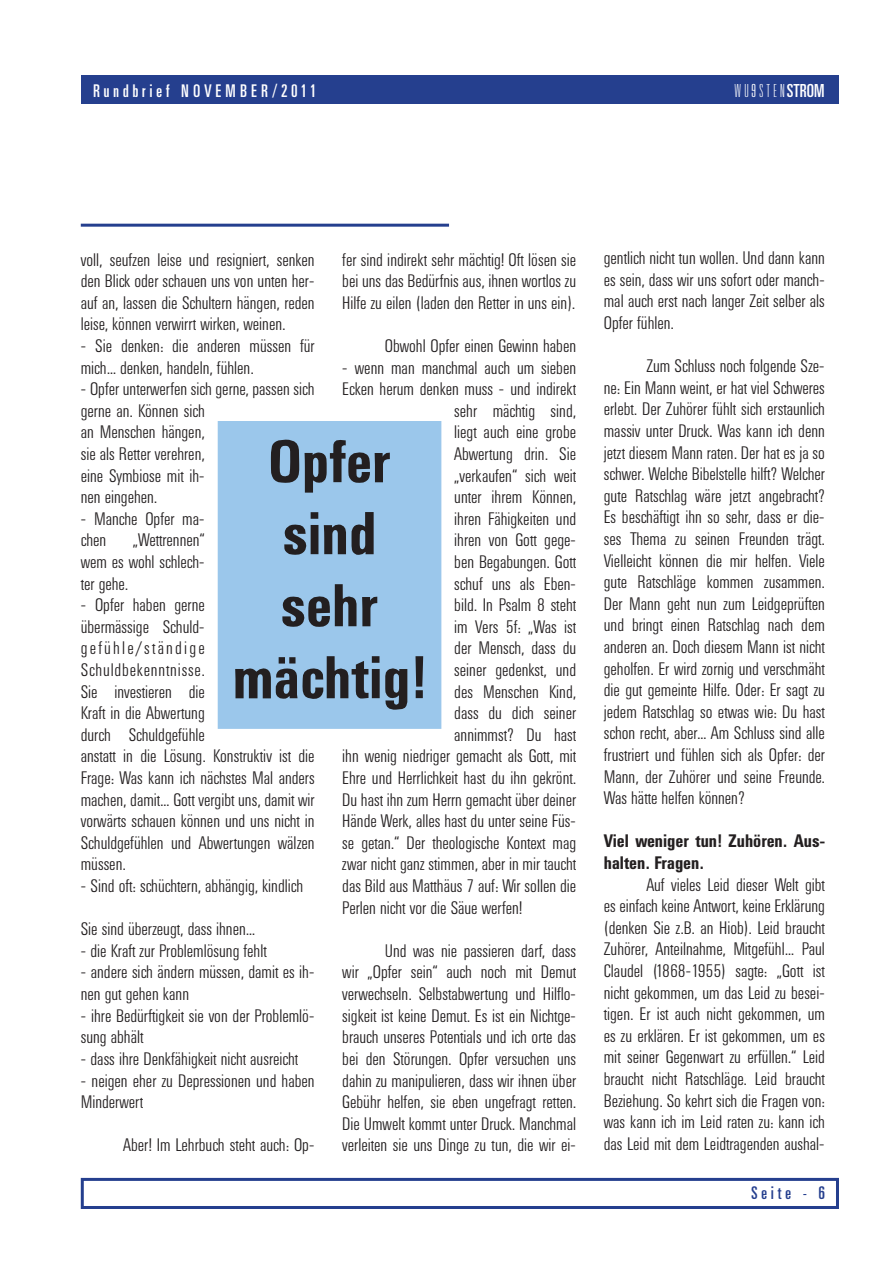
<style>
.page{position:relative;width:893px;height:1263px;background:#fff}
.page>*{position:absolute;margin:0;border:0;box-sizing:border-box;transform-origin:0 0}
.t1{font:700 60px/72px "Univers Condensed BQ";color:#231f20;text-align:center}
.t2{font:300 18px/21.6px "Univers Condensed BQ";color:#231f20;text-align:justify}
.t3{font:700 18px/21.6px "Univers Condensed BQ";color:#231f20}
.t4{font:18px "Univers Ultra Condensed BQ";letter-spacing:.22em;color:#fff}
.t5{font:100 ultra-condensed 18px "Univers";letter-spacing:.2em;color:#fff}
.t6{font:18px "Univers Ultra Condensed BQ";letter-spacing:.22em;color:#253f8e}
.s1{font-weight:400}
</style>
<div class="page">
<div style="left:81px;top:76px;width:757px;height:28px;background:#253f8e"></div>
<div style="left:81px;top:1178px;width:758px;height:31px;border:3px solid #253f8e"></div>
<div style="left:218px;top:421px;width:223px;height:308px;background:#9bc7eb"></div>
<hr style="left:81px;top:224px;width:368px;height:3px;background:#253f8e">
<p class="t4" style="left:94px;top:81px;width:224px">Rundbrief NOVEMBER/2011</p>
<p class="t5" style="left:735px;top:81px;width:91px">WU STEN<span class="s1">STROM</span></p>
<p class="t2" style="left:342px;top:249px;width:235px">fer sind indirekt sehr mächtig! Oft lösen sie bei uns das Bedürfnis aus, ihnen wortlos zu Hilfe zu eilen (laden den Retter in uns ein).</p>
<p class="t2" style="left:385px;top:335px;width:193px">Obwohl Opfer einen Gewinn haben</p>
<p class="t2" style="left:342px;top:357px;width:235px">- wenn man manchmal auch um sieben</p>
<p class="t2" style="left:342px;top:379px;width:235px">Ecken herum denken muss - und indirekt</p>
<p class="t2" style="left:454px;top:400px;width:123px">sehr mächtig sind,</p>
<p class="t2" style="left:454px;top:422px;width:123px">liegt auch eine grobe</p>
<p class="t2" style="left:454px;top:443px;width:123px">Abwertung drin. Sie</p>
<p class="t2" style="left:454px;top:465px;width:123px">„verkaufen“ sich weit</p>
<p class="t2" style="left:454px;top:487px;width:123px">unter ihrem Können,</p>
<p class="t2" style="left:454px;top:508px;width:123px">ihren Fähigkeiten und</p>
<p class="t2" style="left:454px;top:530px;width:123px">ihren von Gott gege-</p>
<p class="t2" style="left:454px;top:551px;width:123px">ben Begabungen. Gott</p>
<p class="t2" style="left:454px;top:573px;width:123px">schuf uns als Eben-</p>
<p class="t2" style="left:454px;top:595px;width:123px">bild. In Psalm 8 steht</p>
<p class="t2" style="left:454px;top:616px;width:123px">im Vers 5f: „Was ist</p>
<p class="t2" style="left:454px;top:638px;width:123px">der Mensch, dass du</p>
<p class="t2" style="left:454px;top:659px;width:123px">seiner gedenkst, und</p>
<p class="t2" style="left:454px;top:681px;width:123px">des Menschen Kind,</p>
<p class="t2" style="left:454px;top:703px;width:123px">dass du dich seiner</p>
<p class="t2" style="left:454px;top:724px;width:123px">annimmst? Du hast</p>
<p class="t2" style="left:342px;top:746px;width:235px">ihn wenig niedriger gemacht als Gott, mit</p>
<p class="t2" style="left:342px;top:767px;width:235px">Ehre und Herrlichkeit hast du ihn gekrönt.</p>
<p class="t2" style="left:342px;top:789px;width:235px">Du hast ihn zum Herrn gemacht über deiner</p>
<p class="t2" style="left:342px;top:811px;width:235px">Hände Werk, alles hast du unter seine Füs-</p>
<p class="t2" style="left:342px;top:832px;width:235px">se getan.“ Der theologische Kontext mag</p>
<p class="t2" style="left:342px;top:854px;width:235px">zwar nicht ganz stimmen, aber in mir taucht</p>
<p class="t2" style="left:342px;top:875px;width:235px">das Bild aus Matthäus 7 auf: Wir sollen die</p>
<p class="t2" style="left:342px;top:897px;width:181px">Perlen nicht vor die Säue werfen!</p>
<p class="t2" style="left:342px;top:940px;width:235px;text-indent:43px">Und was nie passieren darf, dass wir „Opfer sein“ auch noch mit Demut verwechseln. Selbstabwertung und Hilflo&shy;sigkeit ist keine Demut. Es ist ein Nichtge&shy;brauch unseres Potentials und ich orte das bei den Störungen. Opfer versuchen uns dahin zu manipulieren, dass wir ihnen über Gebühr helfen, sie eben ungefragt retten.<br>Die Umwelt kommt unter Druck. Manchmal verleiten sie uns Dinge zu tun, die wir ei-</p>
<p class="t2" style="left:81px;top:249px;width:235px">voll, seufzen leise und resigniert, senken den Blick oder schauen uns von unten her&shy;auf an, lassen die Schultern hängen, reden leise, können verwirrt wirken, weinen.</p>
<p class="t2" style="left:81px;top:335px;width:235px">- Sie denken: die anderen müssen für mich... denken, handeln, fühlen.</p>
<p class="t2" style="left:81px;top:379px;width:235px;text-align:left">- Opfer unterwerfen sich gerne, passen sich gerne an. Können sich<br>an Menschen hängen,<br>sie als Retter verehren,<br>eine Symbiose mit ih-<br>nen eingehen.</p>
<p class="t2" style="left:81px;top:508px;width:126px">- Manche Opfer ma&shy;chen</p>
<h1 class="t1" style="left:233px;top:427px;width:195px">Opfer sind sehr mächtig!</h1>
<p class="t2" style="left:81px;top:530px;width:126px;text-indent:52px">„Wettrennen“ wem es wohl schlech&shy;ter gehe.</p>
<p class="t2" style="left:81px;top:595px;width:235px;text-align:left">- Opfer haben gerne<br>übermässige Schuld&shy;gefühle/ständige<br>Schuldbekenntnisse.<br>Sie investieren die<br>Kraft in die Abwertung<br>durch Schuldgefühle<br>anstatt in die Lösung. Konstruktiv ist die<br>Frage: Was kann ich nächstes Mal anders machen, damit... Gott vergibt uns, damit wir vorwärts schauen können und uns nicht in<br>Schuldgefühlen und Abwertungen wälzen müssen.</p>
<p class="t2" style="left:81px;top:875px;width:224px">- Sind oft: schüchtern, abhängig, kindlich</p>
<p class="t2" style="left:81px;top:919px;width:176px">Sie sind überzeugt, dass ihnen...</p>
<p class="t2" style="left:81px;top:940px;width:187px">- die Kraft zur Problemlösung fehlt</p>
<p class="t2" style="left:81px;top:962px;width:235px">- andere sich ändern müssen, damit es ih&shy;nen gut gehen kann</p>
<p class="t2" style="left:81px;top:1005px;width:235px">- ihre Bedürftigkeit sie von der Problemlö&shy;sung abhält</p>
<p class="t2" style="left:81px;top:1048px;width:219px">- dass ihre Denkfähigkeit nicht ausreicht</p>
<p class="t2" style="left:81px;top:1070px;width:235px">- neigen eher zu Depressionen und haben<br>Minderwert</p>
<p class="t2" style="left:123px;top:1135px;width:193px">Aber! Im Lehrbuch steht auch: Op-</p>
<p class="t2" style="left:604px;top:248px;width:223px">gentlich nicht tun wollen. Und dann kann es sein, dass wir uns sofort oder manch&shy;mal auch erst nach langer Zeit selber als Opfer fühlen.</p>
<p class="t2" style="left:604px;top:356px;width:223px;text-indent:43px">Zum Schluss noch folgende Sze&shy;ne: Ein Mann weint, er hat viel Schweres erlebt. Der Zuhörer fühlt sich erstaunlich massiv unter Druck. Was kann ich denn jetzt diesem Mann raten. Der hat es ja so schwer. Welche Bibelstelle hilft? Welcher gute Ratschlag wäre jetzt angebracht?<br>Es beschäftigt ihn so sehr, dass er die&shy;ses Thema zu seinen Freunden trägt.<br>Vielleicht können die mir helfen. Viele gute Ratschläge kommen zusammen.<br>Der Mann geht nun zum Leidgeprüften und bringt einen Ratschlag nach dem anderen an. Doch diesem Mann ist nicht geholfen. Er wird zornig und verschmäht die gut gemeinte Hilfe. Oder: Er sagt zu jedem Ratschlag so etwas wie: Du hast schon recht, aber... Am Schluss sind alle frustriert und fühlen sich als Opfer: der Mann, der Zuhörer und seine Freunde.<br>Was hätte helfen können?</p>
<p class="t3" style="left:604px;top:831px;width:223px">Viel weniger tun! Zuhören. Aus&shy;halten. Fragen.</p>
<p class="t2" style="left:604px;top:874px;width:223px;text-indent:43px">Auf vieles Leid dieser Welt gibt es einfach keine Antwort, keine Erklärung (denken Sie z.B. an Hiob). Leid braucht Zuhörer, Anteilnahme, Mitgefühl... Paul Claudel (1868-1955) sagte: „Gott ist nicht gekommen, um das Leid zu besei&shy;tigen. Er ist auch nicht gekommen, um es zu erklären. Er ist gekommen, um es mit seiner Gegenwart zu erfüllen.“ Leid braucht nicht Ratschläge. Leid braucht Beziehung. So kehrt sich die Fragen von: was kann ich im Leid raten zu: kann ich das Leid mit dem Leidtragenden aushal-</p>
<p class="t6" style="left:752px;top:1183px;width:75px">Seite - 6</p>
</div>
